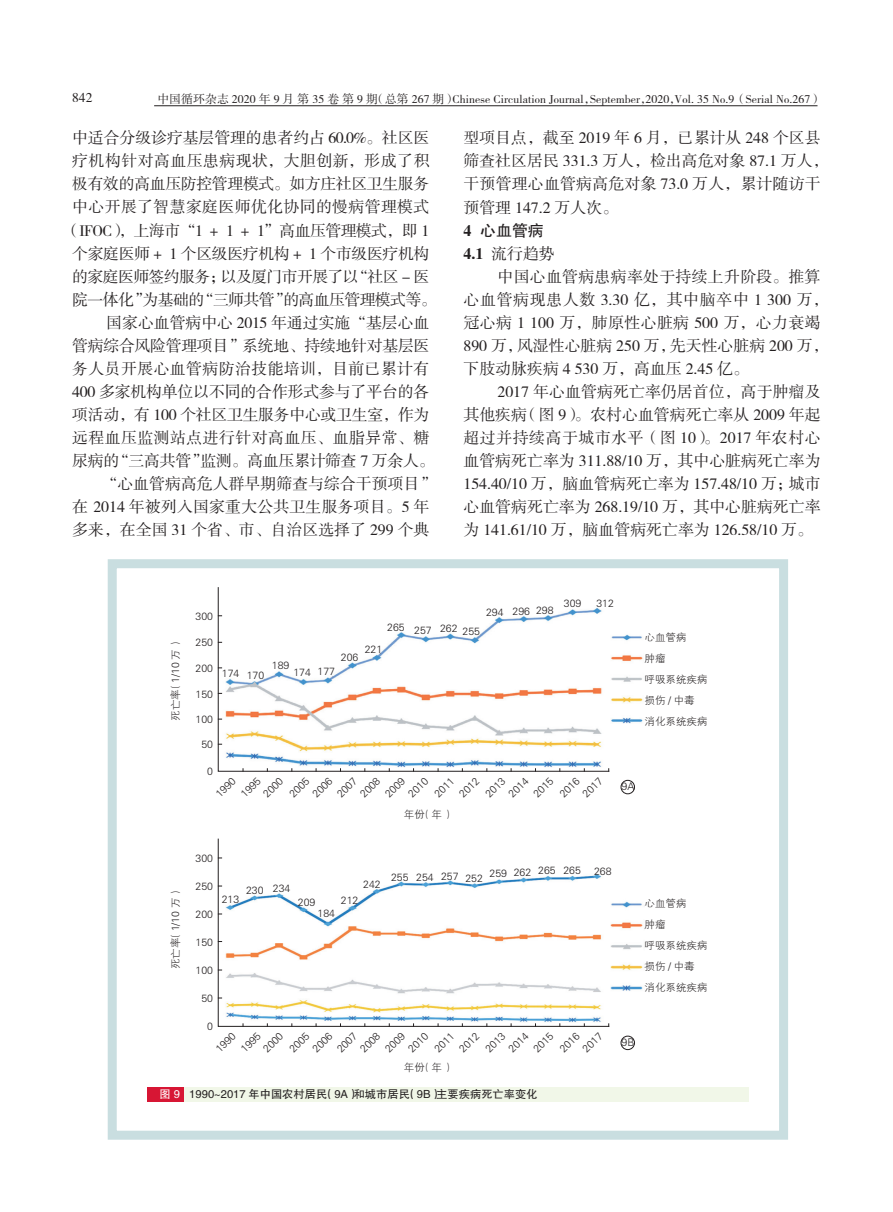
<style>
.page{position:relative;width:893px;height:1212px;background:#fff}
.page>*{position:absolute;margin:0;border:0;box-sizing:border-box;transform-origin:0 0}
.t1{font:15.9px/23.1px "FZSSJW GB1 0";color:#231f20}
.t2{font:15.9px "FZSSJW GB1 0";letter-spacing:-.04em;color:#231f20}
.t3{font:15.9px "FZSSJW GB1 0";letter-spacing:-.02em;color:#231f20}
.t4{font:15.9px "FZSSJW GB1 0";letter-spacing:.025em;color:#231f20}
.t5{font:15.9px "FZSSJW GB1 0";letter-spacing:-.025em;color:#231f20}
.t6{font:15.9px "FZSSJW GB1 0";letter-spacing:.02em;color:#231f20}
.t7{font:15.9px "FZSSJW GB1 0";letter-spacing:.045em;color:#231f20}
.t8{font:15.9px "FZSSJW GB1 0";letter-spacing:.035em;color:#231f20}
.t9{font:15.9px "FZSSJW GB1 0";letter-spacing:.03em;color:#231f20}
.t10{font:15.9px "FZHTJW GB1 0";color:#231f20}
.t11{font:13.5px "FZSSK GBK1 0";color:#231f20}
.t12{font:11.85px "FZSSK GBK1 0";letter-spacing:.01em;color:#231f20}
.t13{font:11.25px "FZHTJW GB1 0";color:#231f20}
.t14{font:10.5px/21px "FZXH1 JW GB1 0";color:#231f20}
.s1{font-family:"FZXBSJW GB1 0"}
.s2{color:#fff}
</style>
<div class="page">
<hr style="left:154px;top:105px;width:663px;height:1px;background:#231f20">
<div style="left:147px;top:1087px;width:38px;height:14px;background:#d71634"></div>
<div style="left:184px;top:1087px;width:565px;height:14px;background:#f1f7e8"></div>
<div style="left:108px;top:559px;width:680px;height:581px;border:9px solid #c9dee0"></div>
<img style="left:611px;top:634px;width:32px;height:90px">
<svg style="left:217px;top:587px;width:393px;height:185px"></svg>
<img style="left:610px;top:901px;width:33px;height:90px">
<svg style="left:217px;top:838px;width:393px;height:189px"></svg>
<div style="left:621px;top:780px;width:14px;height:14px;border:1px solid #231f20;border-radius:50%"></div>
<div style="left:621px;top:1036px;width:14px;height:14px;border:1px solid #231f20;border-radius:50%"></div>
<p class="t11" style="left:72px;top:91px;width:22px">842</p>
<p class="t12" style="left:157px;top:93px;width:666px">中国循环杂志 2020 年 9 月 第 35 卷 第 9 期（总第 267 期）Chinese Circulation Journal，September，2020，Vol. 35 No.9（Serial No.267）</p>
<p class="t1" style="left:72px;top:127px;width:359px">中适合分级诊疗基层管理的患者约占 60.0%。社区医</p>
<p class="t9" style="left:72px;top:153px;width:359px">疗机构针对高血压患病现状，大胆创新，形成了积</p>
<p class="t5" style="left:72px;top:176px;width:359px">极有效的高血压防控管理模式。如方庄社区卫生服务</p>
<p class="t6" style="left:72px;top:199px;width:359px">中心开展了智慧家庭医师优化协同的慢病管理模式</p>
<p class="t2" style="left:64px;top:222px;width:367px">（IFOC），上海市“1 ＋ 1 ＋ 1”高血压管理模式，即 1</p>
<p class="t5" style="left:72px;top:245px;width:359px">个家庭医师＋ 1 个区级医疗机构＋ 1 个市级医疗机构</p>
<p class="t2" style="left:72px;top:268px;width:359px">的家庭医师签约服务；以及厦门市开展了以“社区 - 医</p>
<p class="t2" style="left:72px;top:291px;width:366px">院一体化”为基础的“三师共管”的高血压管理模式等。</p>
<p class="t1" style="left:106px;top:312px;width:325px">国家心血管病中心 2015 年通过实施“基层心血</p>
<p class="t3" style="left:72px;top:337px;width:359px">管病综合风险管理项目”系统地、持续地针对基层医</p>
<p class="t4" style="left:72px;top:360px;width:359px">务人员开展心血管病防治技能培训，目前已累计有</p>
<p class="t1" style="left:72px;top:381px;width:359px">400 多家机构单位以不同的合作形式参与了平台的各</p>
<p class="t3" style="left:72px;top:406px;width:359px">项活动，有 100 个社区卫生服务中心或卫生室，作为</p>
<p class="t4" style="left:72px;top:429px;width:359px">远程血压监测站点进行针对高血压、血脂异常、糖</p>
<p class="t3" style="left:72px;top:452px;width:364px">尿病的“三高共管”监测。高血压累计筛查 7 万余人。</p>
<p class="t1" style="left:102px;top:473px;width:337px">“心血管病高危人群早期筛查与综合干预项目 ”</p>
<p class="t1" style="left:72px;top:496px;width:359px">在 2014 年被列入国家重大公共卫生服务项目。5 年</p>
<p class="t1" style="left:72px;top:519px;width:359px">多来，在全国 31 个省、市、自治区选择了 299 个典</p>
<p class="t1" style="left:463px;top:127px;width:367px">型项目点，截至 2019 年 6 月，已累计从 248 个区县筛查社区居民 331.3 万人，检出高危对象 87.1 万人，干预管理心血管病高危对象 73.0 万人，累计随访干预管理 147.2 万人次。</p>
<p class="t10" style="left:463px;top:221px;width:82px"><span class="s1">4</span> 心血管病</p>
<p class="t1" style="left:463px;top:242px;width:93px"><span class="s1">4.1</span> 流行趋势</p>
<p class="t6" style="left:497px;top:268px;width:325px">中国心血管病患病率处于持续上升阶段。推算</p>
<p class="t7" style="left:463px;top:291px;width:367px">心血管病现患人数 3.30 亿，其中脑卒中 1 300 万，</p>
<p class="t4" style="left:463px;top:314px;width:359px">冠心病 1 100 万，肺原性心脏病 500 万，心力衰竭</p>
<p class="t1" style="left:463px;top:335px;width:367px">890 万，风湿性心脏病 250 万，先天性心脏病 200 万，</p>
<p class="t1" style="left:463px;top:358px;width:287px">下肢动脉疾病 4 530 万，高血压 2.45 亿。</p>
<p class="t1" style="left:497px;top:381px;width:325px">2017 年心血管病死亡率仍居首位，高于肿瘤及</p>
<p class="t1" style="left:463px;top:404px;width:359px">其他疾病（图 9）。农村心血管病死亡率从 2009 年起</p>
<p class="t8" style="left:463px;top:429px;width:359px">超过并持续高于城市水平（图 10）。2017 年农村心</p>
<p class="t1" style="left:463px;top:450px;width:359px">血管病死亡率为 311.88/10 万，其中心脏病死亡率为</p>
<p class="t1" style="left:463px;top:473px;width:359px">154.40/10 万，脑血管病死亡率为 157.48/10 万；城市</p>
<p class="t1" style="left:463px;top:496px;width:359px">心血管病死亡率为 268.19/10 万，其中心脏病死亡率</p>
<p class="t1" style="left:463px;top:519px;width:351px">为 141.61/10 万，脑血管病死亡率为 126.58/10 万。</p>
<p class="t14" style="left:165px;top:721px;width:85px;rotate:-90deg">死亡率（1/10 万）</p>
<p class="t14" style="left:196px;top:606px;width:19px">300</p>
<p class="t14" style="left:196px;top:632px;width:19px">250</p>
<p class="t14" style="left:196px;top:658px;width:19px">200</p>
<p class="t14" style="left:196px;top:684px;width:19px">150</p>
<p class="t14" style="left:196px;top:709px;width:19px">100</p>
<p class="t14" style="left:222px;top:664px;width:44px">174 170</p>
<p class="t14" style="left:486px;top:601px;width:69px">294 296 298</p>
<p class="t14" style="left:387px;top:619px;width:94px">265 257 262 255</p>
<p class="t14" style="left:365px;top:639px;width:19px">221</p>
<p class="t14" style="left:341px;top:647px;width:19px">206</p>
<p class="t14" style="left:272px;top:655px;width:19px">189</p>
<p class="t14" style="left:293px;top:662px;width:43px">174 177</p>
<p class="t14" style="left:564px;top:593px;width:19px">309</p>
<p class="t14" style="left:596px;top:593px;width:19px">312</p>
<p class="t14" style="left:201px;top:734px;width:13px">50</p>
<p class="t14" style="left:207px;top:761px;width:7px">0</p>
<p class="t14" style="left:224px;top:777px;width:25px;line-height:17.7px;text-indent:-18px;rotate:-45deg">1990<br>1995</p>
<p class="t14" style="left:272px;top:776px;width:25px;line-height:18.5px;text-indent:-18px;rotate:-45deg">2000<br>2005</p>
<p class="t14" style="left:307px;top:788px;width:25px;rotate:-45deg">2006</p>
<p class="t14" style="left:332px;top:788px;width:25px;rotate:-45deg">2007</p>
<p class="t14" style="left:355px;top:788px;width:25px;rotate:-45deg">2008</p>
<p class="t14" style="left:393px;top:778px;width:25px;line-height:16.4px;text-indent:-16px;rotate:-45deg">2009<br>2010</p>
<p class="t14" style="left:429px;top:788px;width:25px;rotate:-45deg">2011</p>
<p class="t14" style="left:454px;top:788px;width:25px;rotate:-45deg">2012</p>
<p class="t14" style="left:480px;top:788px;width:25px;rotate:-45deg">2013</p>
<p class="t14" style="left:503px;top:788px;width:25px;rotate:-45deg">2014</p>
<p class="t14" style="left:528px;top:788px;width:25px;rotate:-45deg">2015</p>
<p class="t14" style="left:554px;top:788px;width:25px;rotate:-45deg">2016</p>
<p class="t14" style="left:577px;top:788px;width:25px;rotate:-45deg">2017</p>
<p class="t14" style="left:404px;top:804px;width:51px">年份（年）</p>
<p class="t14" style="left:622px;top:776px;width:14px">9A</p>
<p class="t14" style="left:645px;top:627px;width:64px">心血管病<br>肿瘤<br>呼吸系统疾病损伤 / 中毒消化系统疾病</p>
<p class="t14" style="left:165px;top:969px;width:85px;rotate:-90deg">死亡率（1/10 万）</p>
<p class="t14" style="left:196px;top:848px;width:19px">300</p>
<p class="t14" style="left:196px;top:876px;width:19px">250</p>
<p class="t14" style="left:196px;top:904px;width:19px">200</p>
<p class="t14" style="left:196px;top:932px;width:19px">150</p>
<p class="t14" style="left:196px;top:960px;width:19px">100</p>
<p class="t14" style="left:222px;top:889px;width:19px">213</p>
<p class="t14" style="left:246px;top:879px;width:46px">230 234</p>
<p class="t14" style="left:298px;top:892px;width:19px">209</p>
<p class="t14" style="left:363px;top:874px;width:19px">242</p>
<p class="t14" style="left:341px;top:890px;width:19px">212</p>
<p class="t14" style="left:318px;top:903px;width:19px">184</p>
<p class="t14" style="left:391px;top:865px;width:191px">255 254 257 252 259 262 265 265</p>
<p class="t14" style="left:594px;top:861px;width:19px">268</p>
<p class="t14" style="left:201px;top:988px;width:13px">50</p>
<p class="t14" style="left:207px;top:1016px;width:7px">0</p>
<p class="t14" style="left:224px;top:1032px;width:25px;line-height:17.7px;text-indent:-18px;rotate:-45deg">1990<br>1995</p>
<p class="t14" style="left:272px;top:1031px;width:25px;line-height:18.5px;text-indent:-18px;rotate:-45deg">2000<br>2005</p>
<p class="t14" style="left:307px;top:1043px;width:25px;rotate:-45deg">2006</p>
<p class="t14" style="left:332px;top:1043px;width:25px;rotate:-45deg">2007</p>
<p class="t14" style="left:355px;top:1043px;width:25px;rotate:-45deg">2008</p>
<p class="t14" style="left:393px;top:1033px;width:25px;line-height:16.4px;text-indent:-16px;rotate:-45deg">2009<br>2010</p>
<p class="t14" style="left:429px;top:1043px;width:25px;rotate:-45deg">2011</p>
<p class="t14" style="left:454px;top:1043px;width:25px;rotate:-45deg">2012</p>
<p class="t14" style="left:480px;top:1043px;width:25px;rotate:-45deg">2013</p>
<p class="t14" style="left:503px;top:1043px;width:25px;rotate:-45deg">2014</p>
<p class="t14" style="left:528px;top:1043px;width:25px;rotate:-45deg">2015</p>
<p class="t14" style="left:554px;top:1043px;width:25px;rotate:-45deg">2016</p>
<p class="t14" style="left:577px;top:1043px;width:25px;rotate:-45deg">2017</p>
<p class="t14" style="left:404px;top:1057px;width:51px">年份（年）</p>
<p class="t13" style="left:160px;top:1088px;width:379px"><span class="s2">图 9</span> 1990~2017 年中国农村居民（9A）和城市居民（9B）主要疾病死亡率变化</p>
<p class="t14" style="left:622px;top:1032px;width:14px">9B</p>
<p class="t14" style="left:645px;top:893px;width:64px">心血管病<br>肿瘤<br>呼吸系统疾病损伤 / 中毒消化系统疾病</p>
</div>
